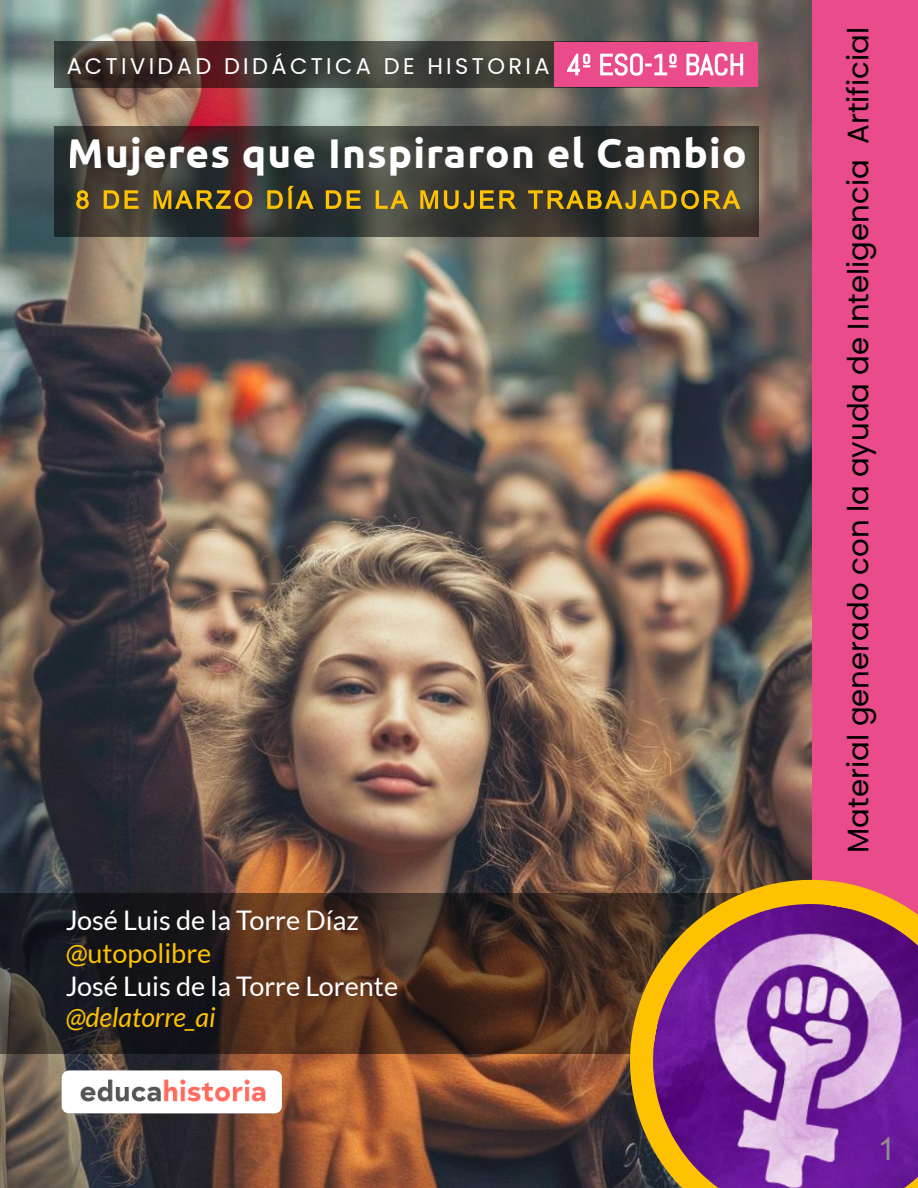
<style>
.page{position:relative;width:918px;height:1188px;background:#fff}
.page>*{position:absolute;margin:0;border:0;box-sizing:border-box;transform-origin:0 0}
.t1{font:700 40.65px "Ubuntu";letter-spacing:.025em;color:#fff}
.t2{font:31.5px "Arial";color:#8f8f8f}
.t3{font:29.25px "Poppins";color:#000}
.t4{font:27px "Lato";color:#fff}
.t5{font:italic 27px "Lato";color:#fec202}
.t6{font:27px "Lato";color:#fec202}
.t7{font:22.5px "Poppins";letter-spacing:.15em;color:#fff}
</style>
<div class="page">
<img style="left:0;top:0;width:812px;height:1188px">
<svg style="left:54px;top:42px;width:655px;height:46px"></svg>
<div style="left:812px;top:0;width:106px;height:1188px;background:#ea4b8b"></div>
<svg style="left:0;top:893px;width:630px;height:161px"></svg>
<div style="left:555px;top:42px;width:203px;height:45px;background:#ea4b8b"></div>
<svg style="left:54px;top:126px;width:704px;height:110px"></svg>
<svg style="left:76px;top:186px;width:664px;height:23px"></svg>
<svg style="left:630px;top:880px;width:272px;height:308px"></svg>
<img style="left:653px;top:904px;width:265px;height:284px">
<img style="left:54px;top:1060px;width:233px;height:63px">
<svg style="left:567px;top:53px;width:176px;height:23px"></svg>
<p class="t7" style="left:66px;top:56px;width:485px">ACTIVIDAD DIDÁCTICA DE HISTORIA</p>
<h1 class="t1" style="left:68px;top:129px;width:680px">Mujeres que Inspiraron el Cambio</h1>
<p class="t4" style="left:65px;top:904px;width:295px">José Luis de la Torre Díaz</p>
<p class="t6" style="left:65px;top:936px;width:148px">@utopolibre</p>
<p class="t4" style="left:65px;top:969px;width:334px">José Luis de la Torre Lorente</p>
<p class="t5" style="left:65px;top:1000px;width:152px">@delatorre_ai</p>
<p class="t3" style="left:845px;top:853px;width:827px;rotate:-90deg">Material generado con la ayuda de Inteligencia Artificial</p>
<p class="t2" style="left:878px;top:1131px;width:19px">1</p>
</div>
